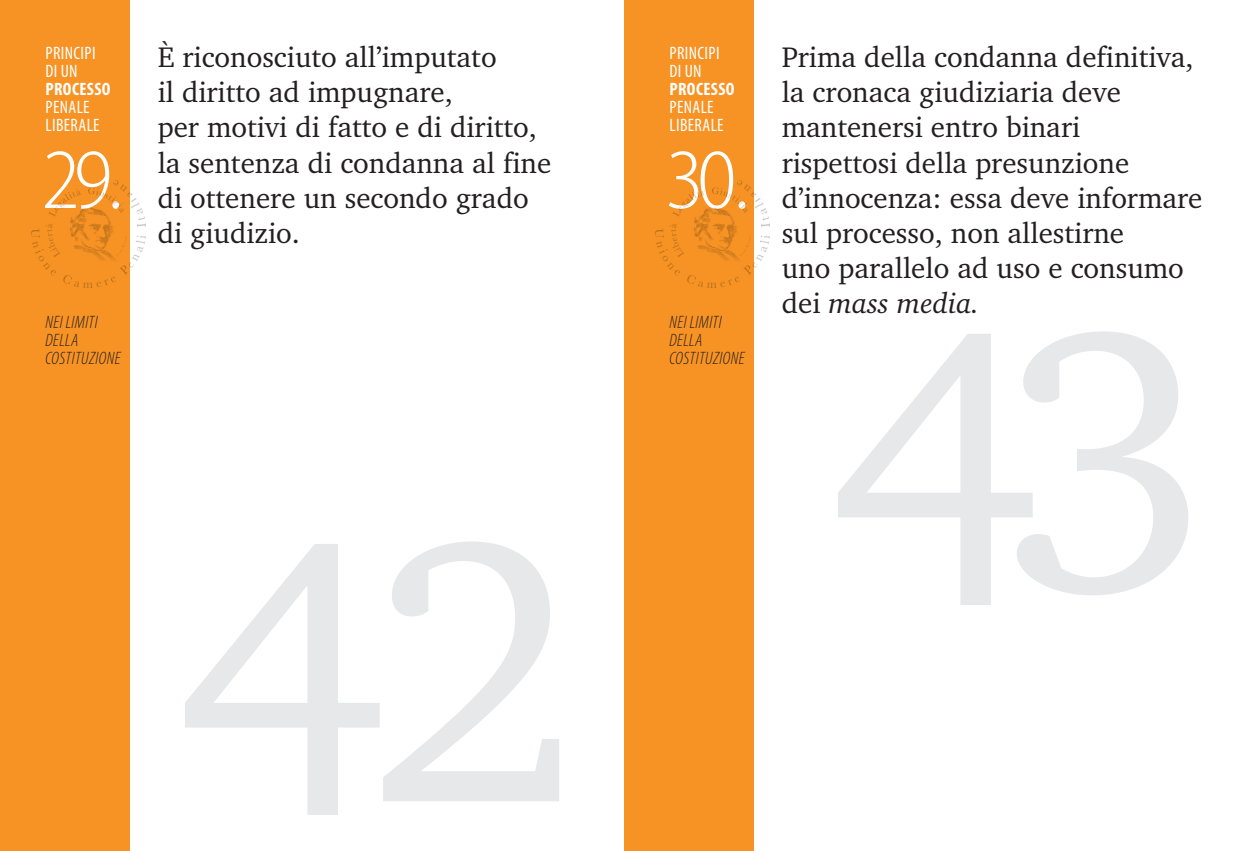
<style>
.page{position:relative;width:1248px;height:851px;background:#fff}
.page>*{position:absolute;margin:0;border:0;box-sizing:border-box;transform-origin:0 0}
.t1{font:300 semi-condensed 86px "Myriad Pro";color:#fff}
.t2{font:29px/35px "Charter BT Pro";color:#231f20}
.t3{font:condensed 18px/18px "Myriad Pro";letter-spacing:.02em;color:#fff}
.t4{font:italic 300 condensed 18px/18px "Myriad Pro";letter-spacing:.02em;color:#231f20}
.t5{font:700 condensed 18px "Myriad Pro";letter-spacing:.02em;color:#fff}
.s1{font-style:italic}
</style>
<div class="page">
<svg style="left:185px;top:541px;width:374px;height:274px"></svg>
<svg style="left:838px;top:331px;width:350px;height:274px"></svg>
<div style="left:0;top:0;width:129px;height:850px;background:#f79325"></div>
<div style="left:624px;top:0;width:129px;height:850px;background:#f79325"></div>
<img style="left:32px;top:180px;width:113px;height:107px">
<img style="left:45px;top:180px;width:31px;height:28px">
<img style="left:79px;top:180px;width:30px;height:29px">
<svg style="left:112px;top:201px;width:7px;height:8px"></svg>
<img style="left:655px;top:180px;width:114px;height:107px">
<img style="left:668px;top:180px;width:30px;height:29px">
<img style="left:700px;top:180px;width:45px;height:29px">
<p class="t2" style="left:158px;top:40px;width:395px">È riconosciuto all’imputato<br>il diritto ad impugnare,<br>per motivi di fatto e di diritto, la sentenza di condanna al fine di ottenere un secondo grado di giudizio.</p>
<p class="t3" style="left:46px;top:45px;width:52px">PRINCIPI<br>DI UN</p>
<p class="t5" style="left:46px;top:83px;width:66px">PROCESSO</p>
<p class="t3" style="left:46px;top:99px;width:56px">PENALE<br>LIBERALE</p>
<p class="t3" style="left:669px;top:45px;width:52px">PRINCIPI<br>DI UN</p>
<p class="t5" style="left:669px;top:83px;width:66px">PROCESSO</p>
<p class="t3" style="left:669px;top:99px;width:56px">PENALE<br>LIBERALE</p>
<h1 class="t1" style="left:41px;top:147px;width:83px">29.</h1>
<h1 class="t1" style="left:665px;top:147px;width:85px">30.</h1>
<p class="t4" style="left:46px;top:314px;width:76px">NEI LIMITI<br>DELLA<br>COSTITUZIONE</p>
<p class="t4" style="left:669px;top:314px;width:76px">NEI LIMITI<br>DELLA<br>COSTITUZIONE</p>
<p class="t2" style="left:781px;top:40px;width:422px">Prima della condanna definitiva, la cronaca giudiziaria deve mantenersi entro binari rispettosi della presunzione d’innocenza: essa deve informare sul processo, non allestirne<br>uno parallelo ad uso e consumo dei <span class="s1">mass media.</span></p>
</div>
